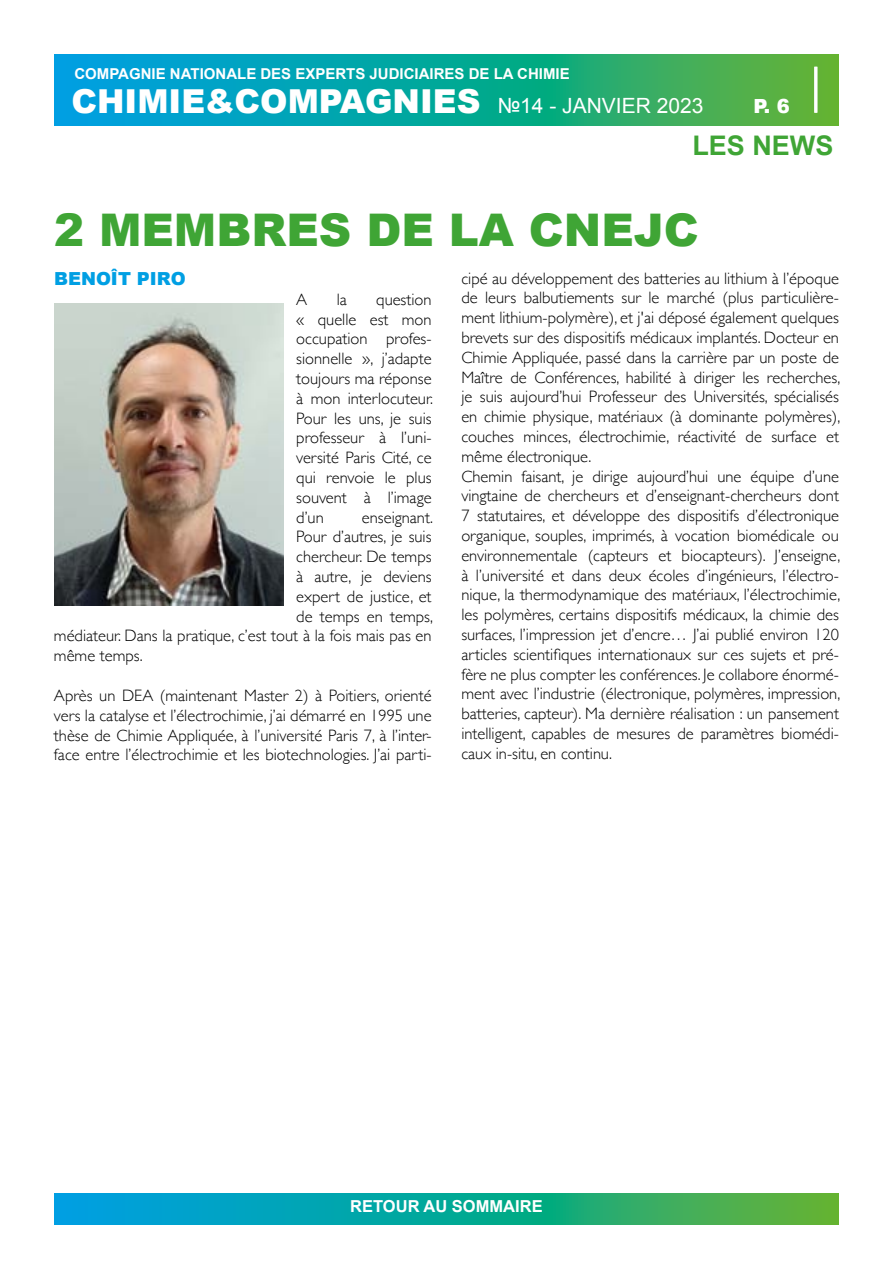
<style>
.page{position:relative;width:893px;height:1263px;background:#fff}
.page>*{position:absolute;margin:0;border:0;box-sizing:border-box;transform-origin:0 0}
.t1{font:900 45px "Arial";color:#3fa535}
.t2{font:900 33px "Arial";color:#fff}
.t3{font:700 27px "Arial";color:#3fa535}
.t4{font:900 19.5px "Arial";color:#fff}
.t5{font:900 18px "Arial";color:#009fe3}
.t6{font:300 16.5px/19.8px "Gill Sans";color:#000;text-align:justify}
.t7{font:700 16.5px "Arial";color:#fff}
.t8{font:700 15px "Arial";color:#fff}
.s1{font-weight:400;font-size:21px}
</style>
<div class="page">
<svg style="left:54px;top:1193px;width:785px;height:32px;background:#17a892"></svg>
<svg style="left:54px;top:54px;width:785px;height:71px;background:#17a892"></svg>
<hr style="left:814px;top:67px;width:3px;height:46px;background:#fff">
<img style="left:54px;top:303px;width:229px;height:302px">
<p class="t8" style="left:74px;top:63px;width:497px">COMPAGNIE NATIONALE DES EXPERTS JUDICIAIRES DE LA CHIMIE</p>
<h2 class="t2" style="left:71px;top:77px;width:634px">CHIMIE&amp;COMPAGNIES <span class="s1">№14 - JANVIER 2023</span></h2>
<p class="t4" style="left:753px;top:92px;width:38px">P. 6</p>
<h3 class="t3" style="left:692px;top:128px;width:143px">LES NEWS</h3>
<h1 class="t1" style="left:54px;top:197px;width:646px">2 MEMBRES DE LA CNEJC</h1>
<p class="t5" style="left:54px;top:266px;width:133px">BENOÎT PIRO</p>
<p class="t6" style="left:296px;top:289px;width:13px">A</p>
<p class="t6" style="left:337px;top:289px;width:12px">la</p>
<p class="t6" style="left:296px;top:289px;width:138px;text-indent:80px">question « quelle est mon occupation profes&shy;sionnelle », j’adapte toujours ma réponse à mon interlocuteur.<br>Pour les uns, je suis professeur à l’uni&shy;versité Paris Cité, ce qui renvoie le plus souvent à l’image d’un</p>
<p class="t6" style="left:362px;top:507px;width:72px">enseignant.</p>
<p class="t6" style="left:296px;top:526px;width:137px">Pour d’autres, je suis</p>
<p class="t6" style="left:296px;top:546px;width:137px">chercheur. De temps</p>
<p class="t6" style="left:296px;top:566px;width:137px">à autre, je deviens</p>
<p class="t6" style="left:296px;top:586px;width:137px">expert de justice, et</p>
<p class="t6" style="left:296px;top:606px;width:138px">de temps en temps,</p>
<p class="t6" style="left:54px;top:625px;width:379px">médiateur. Dans la pratique, c’est tout à la fois mais pas en</p>
<p class="t6" style="left:54px;top:645px;width:90px">même temps.</p>
<p class="t6" style="left:54px;top:685px;width:379px">Après un DEA (maintenant Master 2) à Poitiers, orienté vers la catalyse et l’électrochimie, j’ai démarré en 1995 une thèse de Chimie Appliquée, à l’université Paris 7, à l’inter&shy;face entre l’électrochimie et les biotechnologies. J’ai parti-</p>
<p class="t6" style="left:461px;top:267px;width:380px;text-align:left">cipé au développement des batteries au lithium à l’époque de leurs balbutiements sur le marché (plus particulière&shy;ment lithium-polymère), et j'ai déposé également quelques brevets sur des dispositifs médicaux implantés. Docteur en Chimie Appliquée, passé dans la carrière par un poste de Maître de Conférences, habilité à diriger les recherches, je suis aujourd’hui Professeur des Universités, spécialisés en chimie physique, matériaux (à dominante polymères), couches minces, électrochimie, réactivité de surface et même électronique.<br>Chemin faisant, je dirige aujourd’hui une équipe d’une vingtaine de chercheurs et d’enseignant-chercheurs dont 7 statutaires, et développe des dispositifs d’électronique organique, souples, imprimés, à vocation biomédicale ou environnementale (capteurs et biocapteurs). J’enseigne, à l’université et dans deux écoles d’ingénieurs, l’électro&shy;nique, la thermodynamique des matériaux, l’électrochimie, les polymères, certains dispositifs médicaux, la chimie des surfaces, l’impression jet d’encre… J’ai publié environ 120 articles scientifiques internationaux sur ces sujets et pré&shy;fère ne plus compter les conférences. Je collabore énormé&shy;ment avec l’industrie (électronique, polymères, impression, batteries, capteur). Ma dernière réalisation : un pansement intelligent, capables de mesures de paramètres biomédi&shy;caux in-situ, en continu.</p>
<p class="t7" style="left:350px;top:1195px;width:194px">RETOUR AU SOMMAIRE</p>
</div>
